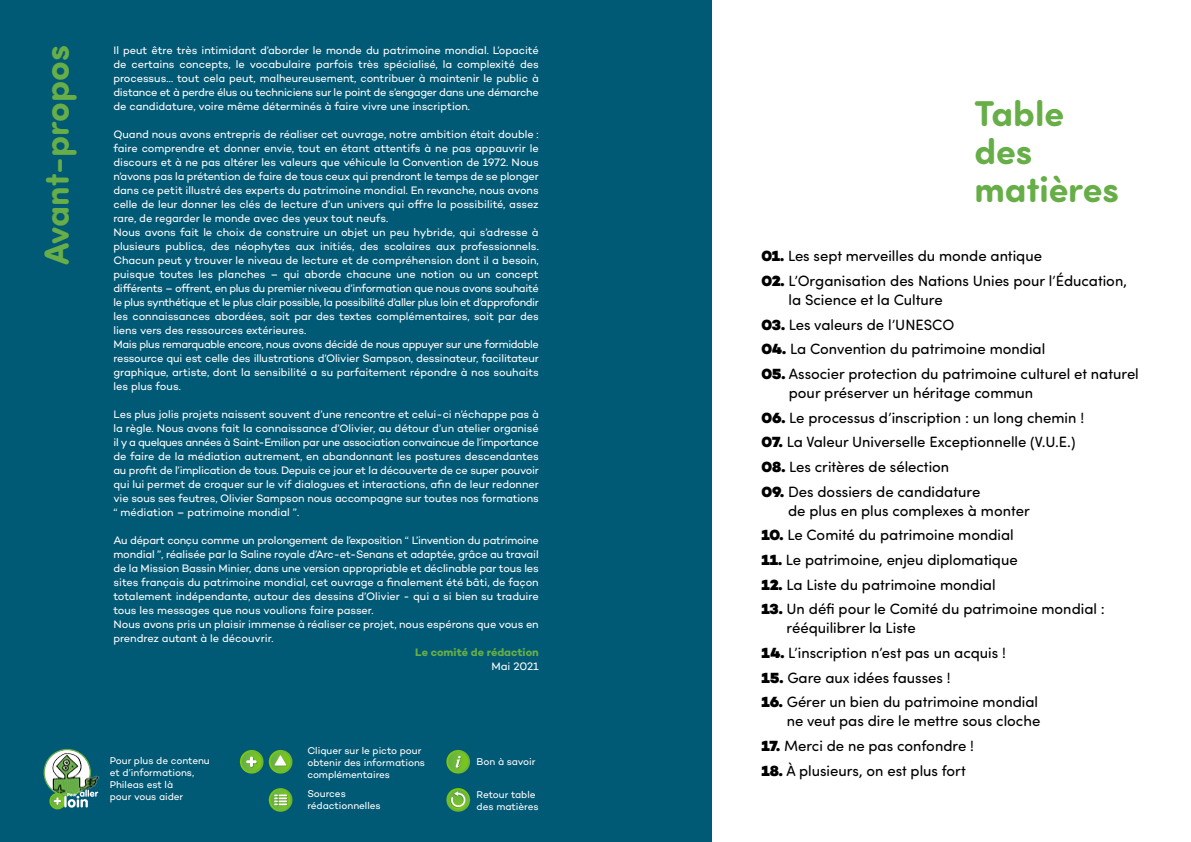
<style>
.page{position:relative;width:1191px;height:842px;background:#fff}
.page>*{position:absolute;margin:0;border:0;box-sizing:border-box;transform-origin:0 0}
.t1{font:700 36px/38px "Sofia Pro Soft";color:#67ae48}
.t2{font:700 35px "Sofia Pro Soft";color:#67ae48}
.t3{font:15px/19px "Sofia Pro Soft";color:#000}
.t4{font:11px/14px "Campton";letter-spacing:-.01em;color:#fff;text-align:justify}
.t5{font:700 11px "Campton";letter-spacing:-.005em;color:#67ae48}
.t6{font:10px/12px "Campton";letter-spacing:-.005em;color:#fff}
.s1{font-family:"Campton";font-weight:900}
</style>
<div class="page">
<div style="left:0;top:0;width:711px;height:842px;background:#005975"></div>
<img style="left:46px;top:750px;width:53px;height:45px">
<div style="left:49px;top:793px;width:17px;height:16px;background:#1f7053;border-radius:50%"></div>
<svg style="left:49px;top:793px;width:17px;height:17px"></svg>
<div style="left:51px;top:794px;width:14px;height:14px;background:#6ab244;border-radius:7px"></div>
<svg style="left:54px;top:790px;width:44px;height:18px"></svg>
<svg style="left:269px;top:750px;width:23px;height:24px"></svg>
<svg style="left:271px;top:752px;width:19px;height:20px"></svg>
<svg style="left:275px;top:755px;width:12px;height:11px"></svg>
<div style="left:240px;top:750px;width:23px;height:23px;background:#499531;border-radius:50%"></div>
<svg style="left:240px;top:750px;width:24px;height:24px"></svg>
<svg style="left:242px;top:752px;width:20px;height:20px"></svg>
<svg style="left:246px;top:756px;width:11px;height:12px"></svg>
<svg style="left:269px;top:788px;width:23px;height:24px"></svg>
<svg style="left:271px;top:790px;width:19px;height:20px"></svg>
<svg style="left:274px;top:794px;width:14px;height:12px"></svg>
<svg style="left:446px;top:750px;width:24px;height:24px"></svg>
<div style="left:448px;top:752px;width:20px;height:20px;background:linear-gradient(to right,#67af4a,#78c719);border-radius:10px"></div>
<svg style="left:456px;top:756px;width:5px;height:12px"></svg>
<svg style="left:446px;top:788px;width:24px;height:24px"></svg>
<svg style="left:448px;top:790px;width:20px;height:20px"></svg>
<svg style="left:450px;top:791px;width:16px;height:17px"></svg>
<h2 class="t2" style="left:31px;top:265px;width:221px;rotate:-90deg">Avant-propos</h2>
<p class="t4" style="left:113px;top:43px;width:427px">Il peut être très intimidant d’aborder le monde du patrimoine mondial. L’opacité de certains concepts, le vocabulaire parfois très spécialisé, la complexité des processus… tout cela peut, malheureusement, contribuer à maintenir le public à distance et à perdre élus ou techniciens sur le point de s’engager dans une démarche de candidature, voire même déterminés à faire vivre une inscription.</p>
<p class="t4" style="left:113px;top:127px;width:427px;text-align:left">Quand nous avons entrepris de réaliser cet ouvrage, notre ambition était double : faire comprendre et donner envie, tout en étant attentifs à ne pas appauvrir le discours et à ne pas altérer les valeurs que véhicule la Convention de 1972. Nous n’avons pas la prétention de faire de tous ceux qui prendront le temps de se plonger dans ce petit illustré des experts du patrimoine mondial. En revanche, nous avons celle de leur donner les clés de lecture d’un univers qui offre la possibilité, assez rare, de regarder le monde avec des yeux tout neufs.<br>Nous avons fait le choix de construire un objet un peu hybride, qui s’adresse à plusieurs publics, des néophytes aux initiés, des scolaires aux professionnels.<br>Chacun peut y trouver le niveau de lecture et de compréhension dont il a besoin, puisque toutes les planches – qui aborde chacune une notion ou un concept différents – offrent, en plus du premier niveau d’information que nous avons souhaité le plus synthétique et le plus clair possible, la possibilité d’aller plus loin et d’approfondir les connaissances abordées, soit par des textes complémentaires, soit par des liens vers des ressources extérieures.<br>Mais plus remarquable encore, nous avons décidé de nous appuyer sur une formidable ressource qui est celle des illustrations d’Olivier Sampson, dessinateur, facilitateur graphique, artiste, dont la sensibilité a su parfaitement répondre à nos souhaits les plus fous.</p>
<p class="t4" style="left:113px;top:407px;width:427px">Les plus jolis projets naissent souvent d’une rencontre et celui-ci n’échappe pas à la règle. Nous avons fait la connaissance d’Olivier, au détour d’un atelier organisé il y a quelques années à Saint-Emilion par une association convaincue de l’importance de faire de la médiation autrement, en abandonnant les postures descendantes au profit de l’implication de tous. Depuis ce jour et la découverte de ce super pouvoir qui lui permet de croquer sur le vif dialogues et interactions, afin de leur redonner vie sous ses feutres, Olivier Sampson nous accompagne sur toutes nos formations “ médiation – patrimoine mondial ”.</p>
<p class="t4" style="left:113px;top:533px;width:427px;text-align:left">Au départ conçu comme un prolongement de l’exposition “ L’invention du patrimoine mondial ”, réalisée par la Saline royale d’Arc-et-Senans et adaptée, grâce au travail de la Mission Bassin Minier, dans une version appropriable et déclinable par tous les sites français du patrimoine mondial, cet ouvrage a finalement été bâti, de façon totalement indépendante, autour des dessins d’Olivier - qui a si bien su traduire tous les messages que nous voulions faire passer.<br>Nous avons pris un plaisir immense à réaliser ce projet, nous espérons que vous en prendrez autant à le découvrir.</p>
<p class="t5" style="left:415px;top:645px;width:125px">Le comité de rédaction</p>
<p class="t4" style="left:491px;top:659px;width:49px">Mai 2021</p>
<p class="t6" style="left:110px;top:754px;width:102px">Pour plus de contenu et d’informations,<br>Phileas est là<br>pour vous aider</p>
<p class="t6" style="left:307px;top:744px;width:119px">Cliquer sur le picto pour obtenir des informations complémentaires</p>
<p class="t6" style="left:307px;top:787px;width:75px">Sources rédactionnelles</p>
<p class="t6" style="left:476px;top:755px;width:60px">Bon à savoir</p>
<p class="t6" style="left:476px;top:788px;width:63px">Retour table des matières</p>
<h1 class="t1" style="left:974px;top:93px;width:146px">Table des matières</h1>
<h3 class="t3" style="left:761px;top:246px;width:282px"><span class="s1">01.</span> Les sept merveilles du monde antique</h3>
<h3 class="t3" style="left:788px;top:270px;width:340px;text-indent:-27px"><span class="s1">02.</span> L’Organisation des Nations Unies pour l’Éducation, la Science et la Culture</h3>
<h3 class="t3" style="left:761px;top:314px;width:194px"><span class="s1">03.</span> Les valeurs de l’UNESCO</h3>
<h3 class="t3" style="left:761px;top:339px;width:285px"><span class="s1">04.</span> La Convention du patrimoine mondial</h3>
<h3 class="t3" style="left:789px;top:363px;width:351px;text-indent:-27px"><span class="s1">05.</span> Associer protection du patrimoine culturel et naturel pour préserver un héritage commun</h3>
<h3 class="t3" style="left:761px;top:407px;width:324px"><span class="s1">06.</span> Le processus d’inscription : un long chemin !</h3>
<h3 class="t3" style="left:761px;top:432px;width:315px"><span class="s1">07.</span> La Valeur Universelle Exceptionnelle (V.U.E.)</h3>
<h3 class="t3" style="left:761px;top:457px;width:189px"><span class="s1">08.</span> Les critères de sélection</h3>
<h3 class="t3" style="left:788px;top:481px;width:243px;text-indent:-27px"><span class="s1">09.</span> Des dossiers de candidature<br>de plus en plus complexes à monter</h3>
<h3 class="t3" style="left:761px;top:525px;width:254px"><span class="s1">10.</span> Le Comité du patrimoine mondial</h3>
<h3 class="t3" style="left:761px;top:550px;width:258px"><span class="s1">11.</span> Le patrimoine, enjeu diplomatique</h3>
<h3 class="t3" style="left:761px;top:574px;width:236px"><span class="s1">12.</span> La Liste du patrimoine mondial</h3>
<h3 class="t3" style="left:786px;top:599px;width:320px;text-indent:-25px"><span class="s1">13.</span> Un défi pour le Comité du patrimoine mondial : rééquilibrer la Liste</h3>
<h3 class="t3" style="left:761px;top:643px;width:246px"><span class="s1">14.</span> L’inscription n’est pas un acquis !</h3>
<h3 class="t3" style="left:761px;top:667px;width:191px"><span class="s1">15.</span> Gare aux idées fausses !</h3>
<h3 class="t3" style="left:761px;top:692px;width:280px;text-align:right"><span class="s1">16.</span> Gérer un bien du patrimoine mondial ne veut pas dire le mettre sous cloche</h3>
<h3 class="t3" style="left:761px;top:736px;width:214px"><span class="s1">17.</span> Merci de ne pas confondre !</h3>
<h3 class="t3" style="left:761px;top:760px;width:206px"><span class="s1">18.</span> À plusieurs, on est plus fort</h3>
</div>
